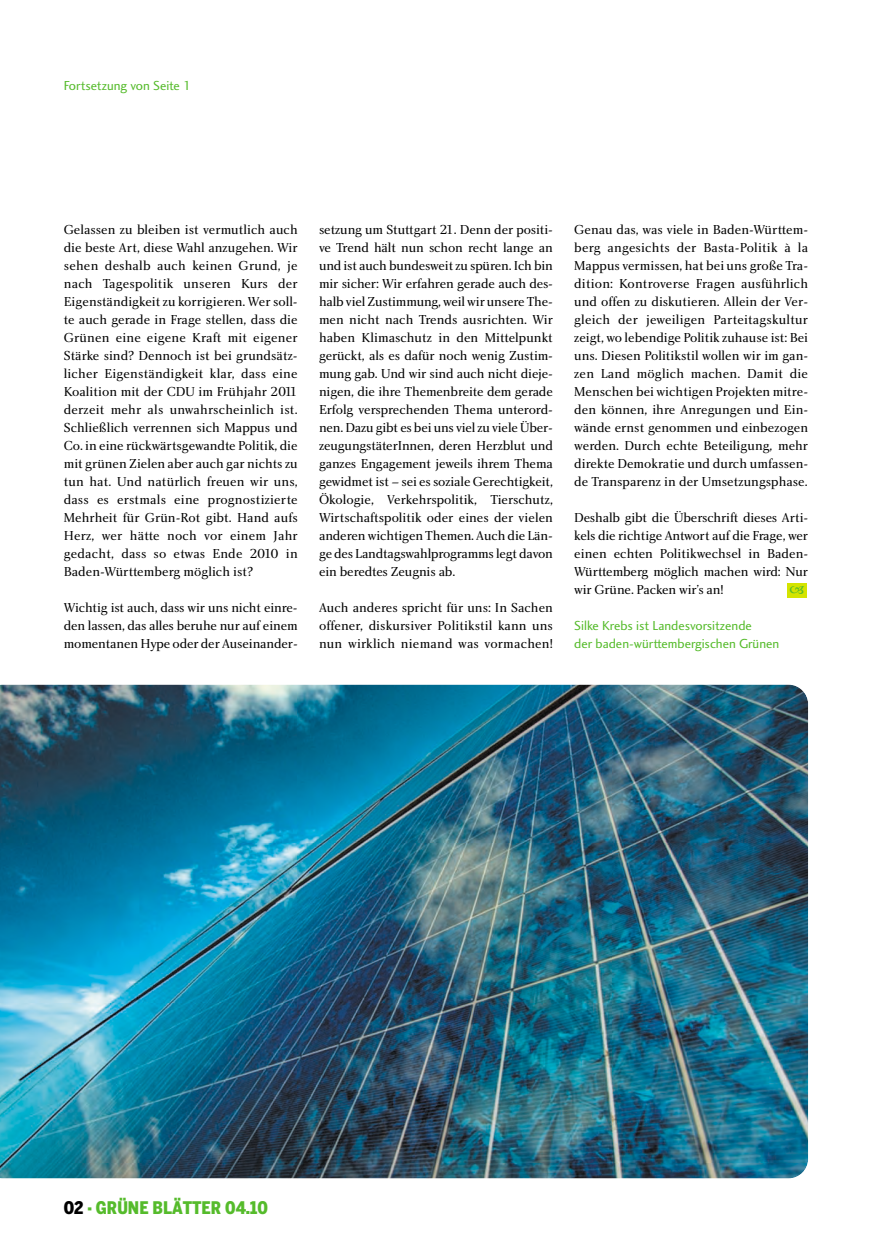
<style>
.page{position:relative;width:872px;height:1245px;background:#fff}
.page>*{position:absolute;margin:0;border:0;box-sizing:border-box;transform-origin:0 0}
.t1{font:900 17.25px "Benton Sans Cond";color:#55bb2b}
.t2{font:13.5px/18px "Charlotte Book Plain";letter-spacing:-.01em;color:#000;text-align:justify}
.t3{font:13.5px/18px "Charlotte Sans Book Plain";color:#55bb2b}
.s1{color:#000}
</style>
<div class="page">
<img style="left:0;top:583px;width:809px;height:596px">
<svg style="left:790px;top:586px;width:14px;height:8px"></svg>
<p class="t3" style="left:64px;top:78px;width:129px">Fortsetzung von Seite 1</p>
<p class="t2" style="left:64px;top:222px;width:235px">Gelassen zu bleiben ist vermutlich auch die beste Art, diese Wahl anzugehen. Wir sehen deshalb auch keinen Grund, je nach Tagespolitik unseren Kurs der Eigenständigkeit zu korrigieren. Wer soll&shy;te auch gerade in Frage stellen, dass die Grünen eine eigene Kraft mit eigener Stärke sind? Dennoch ist bei grundsätz&shy;licher Eigenständigkeit klar, dass eine Koalition mit der CDU im Frühjahr 2011 derzeit mehr als unwahrscheinlich ist.<br>Schließlich verrennen sich Mappus und Co. in eine rückwärtsgewandte Politik, die mit grünen Zielen aber auch gar nichts zu tun hat. Und natürlich freuen wir uns, dass es erstmals eine prognostizierte Mehrheit für Grün-Rot gibt. Hand aufs Herz, wer hätte noch vor einem Jahr gedacht, dass so etwas Ende 2010 in Baden-Württemberg möglich ist?</p>
<p class="t2" style="left:64px;top:600px;width:235px">Wichtig ist auch, dass wir uns nicht einre&shy;den lassen, das alles beruhe nur auf einem momentanen Hype oder der Auseinander-</p>
<p class="t2" style="left:319px;top:222px;width:235px">setzung um Stuttgart 21. Denn der positi&shy;ve Trend hält nun schon recht lange an und ist auch bundesweit zu spüren. Ich bin mir sicher: Wir erfahren gerade auch des&shy;halb viel Zustimmung, weil wir unsere The&shy;men nicht nach Trends ausrichten. Wir haben Klimaschutz in den Mittelpunkt gerückt, als es dafür noch wenig Zustim&shy;mung gab. Und wir sind auch nicht dieje&shy;nigen, die ihre Themenbreite dem gerade Erfolg versprechenden Thema unterord&shy;nen. Dazu gibt es bei uns viel zu viele Über&shy;zeugungstäterInnen, deren Herzblut und ganzes Engagement jeweils ihrem Thema gewidmet ist – sei es soziale Gerechtigkeit, Ökologie, Verkehrspolitik, Tierschutz, Wirtschaftspolitik oder eines der vielen anderen wichtigen Themen. Auch die Län&shy;ge des Landtagswahlprogramms legt davon ein beredtes Zeugnis ab.</p>
<p class="t2" style="left:319px;top:600px;width:235px">Auch anderes spricht für uns: In Sachen offener, diskursiver Politikstil kann uns nun wirklich niemand was vormachen!</p>
<p class="t2" style="left:574px;top:222px;width:235px">Genau das, was viele in Baden-Württem&shy;berg angesichts der Basta-Politik à la Mappus vermissen, hat bei uns große Tra&shy;dition: Kontroverse Fragen ausführlich und offen zu diskutieren. Allein der Ver&shy;gleich der jeweiligen Parteitagskultur zeigt, wo lebendige Politik zuhause ist: Bei uns. Diesen Politikstil wollen wir im gan&shy;zen Land möglich machen. Damit die Menschen bei wichtigen Projekten mitre&shy;den können, ihre Anregungen und Ein&shy;wände ernst genommen und einbezogen werden. Durch echte Beteiligung, mehr direkte Demokratie und durch umfassen&shy;de Transparenz in der Umsetzungsphase.</p>
<p class="t2" style="left:574px;top:510px;width:235px">Deshalb gibt die Überschrift dieses Arti&shy;kels die richtige Antwort auf die Frage, wer einen echten Politikwechsel in Baden-Württemberg möglich machen wird: Nur wir Grüne. Packen wir’s an!</p>
<p class="t3" style="left:574px;top:618px;width:206px">Silke Krebs ist Landesvorsitzende<br>der baden-württembergischen Grünen</p>
<p class="t1" style="left:64px;top:1201px;width:205px"><span class="s1">02</span> · GRÜNE BLÄTTER 04.10</p>
</div>
